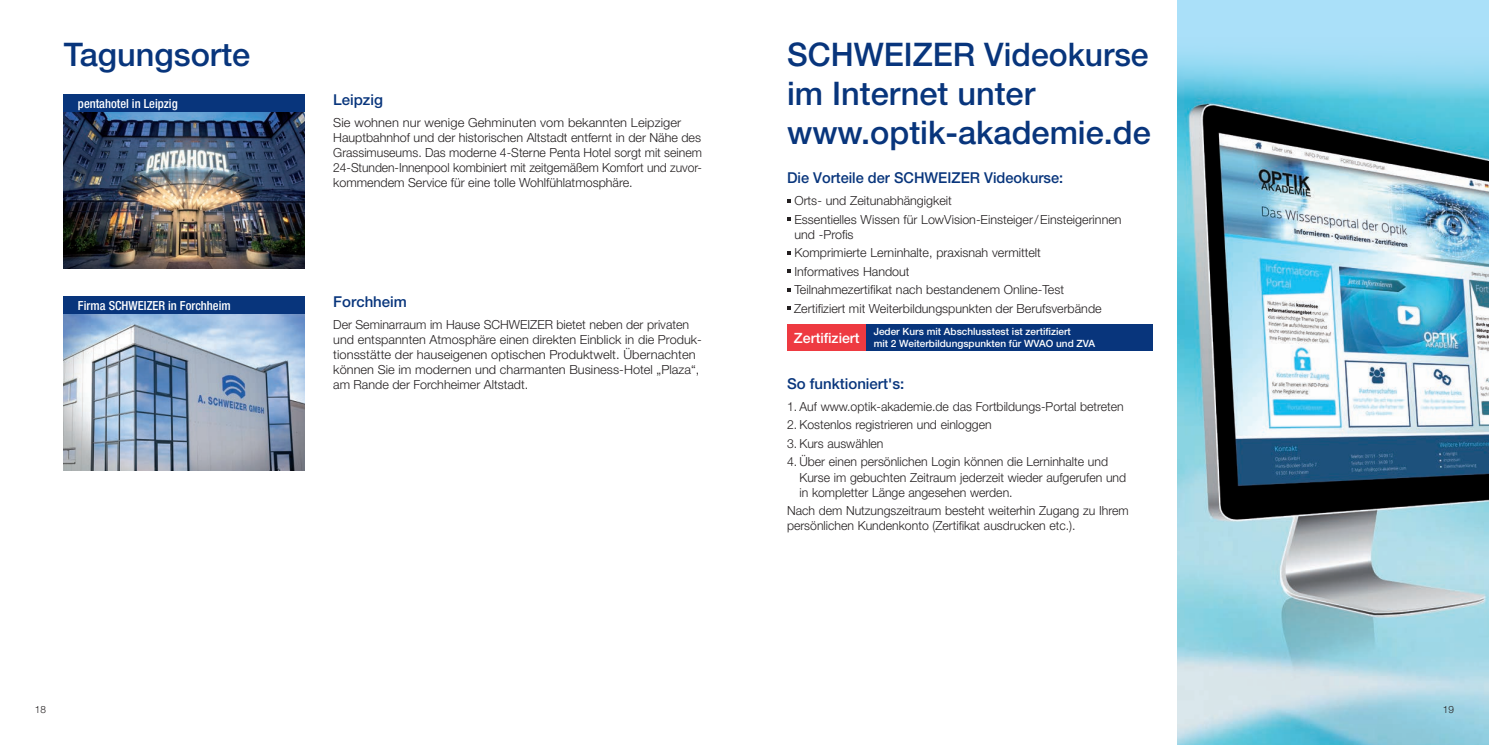
<style>
.page{position:relative;width:1489px;height:745px;background:#fff}
.page>*{position:absolute;margin:0;border:0;box-sizing:border-box;transform-origin:0 0}
.t1{font:500 32.5px/39px "Helvetica Neue LT Std";color:#08357c}
.t2{font:500 15px "Helvetica Neue LT Std";color:#08357c}
.t3{font:500 14.12px "Helvetica Neue LT Std";color:#fff}
.t4{font:300 12.5px/15px "Helvetica Neue LT Std";color:#231f20}
.t5{font:500 condensed 12.5px "Helvetica Neue LT Std";color:#fff}
.t6{font:500 10px/12px "Helvetica Neue LT Std";color:#fff}
.t7{font:300 10px "Helvetica Neue LT Std";color:#231f20}
</style>
<div class="page">
<div style="left:1176px;top:0;width:312px;height:744px;background:#aae0f9"></div>
<img style="left:1176px;top:32px;width:312px;height:712px">
<img style="left:64px;top:314px;width:241px;height:156px">
<div style="left:64px;top:296px;width:241px;height:18px;background:#08357c"></div>
<img style="left:64px;top:112px;width:241px;height:156px">
<div style="left:64px;top:94px;width:241px;height:18px;background:#08357c"></div>
<svg style="left:787px;top:217px;width:3px;height:4px"></svg>
<svg style="left:787px;top:269px;width:3px;height:4px"></svg>
<svg style="left:787px;top:306px;width:3px;height:4px"></svg>
<div style="left:787px;top:324px;width:79px;height:27px;background:#ee3a41"></div>
<div style="left:866px;top:324px;width:286px;height:27px;background:#08357c"></div>
<h1 class="t1" style="left:64px;top:34px;width:188px">Tagungsorte</h1>
<p class="t5" style="left:78px;top:96px;width:101px">pentahotel in Leipzig</p>
<p class="t5" style="left:78px;top:297px;width:154px">Firma SCHWEIZER in Forchheim</p>
<p class="t2" style="left:333px;top:91px;width:51px">Leipzig</p>
<p class="t4" style="left:333px;top:115px;width:370px">Sie wohnen nur wenige Gehminuten vom bekannten Leipziger Hauptbahnhof und der historischen Altstadt entfernt in der Nähe des Grassimuseums. Das moderne 4-Sterne Penta Hotel sorgt mit seinem 24-Stunden-Innenpool kombiniert mit zeitgemäßem Komfort und zuvor&shy;kommendem Service für eine tolle Wohlfühlatmosphäre.</p>
<p class="t2" style="left:333px;top:292px;width:75px">Forchheim</p>
<p class="t4" style="left:333px;top:317px;width:370px">Der Seminarraum im Hause SCHWEIZER bietet neben der privaten und entspannten Atmosphäre einen direkten Einblick in die Produk&shy;tionsstätte der hauseigenen optischen Produktwelt. Übernachten können Sie im modernen und charmanten Business-Hotel „Plaza“, am Rande der Forchheimer Altstadt.</p>
<h1 class="t1" style="left:787px;top:34px;width:365px">SCHWEIZER Videokurse im Internet unter www.optik-akademie.de</h1>
<p class="t2" style="left:787px;top:169px;width:277px">Die Vorteile der SCHWEIZER Videokurse:</p>
<p class="t4" style="left:794px;top:191px;width:329px;line-height:18.5px">Orts- und Zeitunabhängigkeit<br>Essentielles Wissen für LowVision-Einsteiger/Einsteigerinnen</p>
<p class="t4" style="left:794px;top:224px;width:309px;line-height:18.5px">und -Profis<br>Komprimierte Lerninhalte, praxisnah vermittelt Informatives Handout<br>Teilnahmezertifikat nach bestandenem Online-Test Zertifiziert mit Weiterbildungspunkten der Berufsverbände</p>
<p class="t3" style="left:794px;top:329px;width:67px">Zertifiziert</p>
<p class="t6" style="left:873px;top:325px;width:223px">Jeder Kurs mit Abschlusstest ist zertifiziert<br>mit 2 Weiterbildungspunkten für WVAO und ZVA</p>
<p class="t2" style="left:787px;top:374px;width:119px">So funktioniert's:</p>
<p class="t4" style="left:787px;top:398px;width:338px">1. Auf www.optik-akademie.de das Fortbildungs-Portal betreten</p>
<p class="t4" style="left:787px;top:417px;width:206px">2. Kostenlos registrieren und einloggen</p>
<p class="t4" style="left:787px;top:435px;width:98px">3. Kurs auswählen</p>
<p class="t4" style="left:799px;top:454px;width:328px;text-indent:-12px">4. Über einen persönlichen Login können die Lerninhalte und<br>Kurse im gebuchten Zeitraum jederzeit wieder aufgerufen und in kompletter Länge angesehen werden.</p>
<p class="t4" style="left:787px;top:502px;width:343px">Nach dem Nutzungszeitraum besteht weiterhin Zugang zu Ihrem persönlichen Kundenkonto (Zertifikat ausdrucken etc.).</p>
<p class="t7" style="left:35px;top:702px;width:13px">18</p>
<p class="t7" style="left:1442px;top:702px;width:13px">19</p>
</div>
